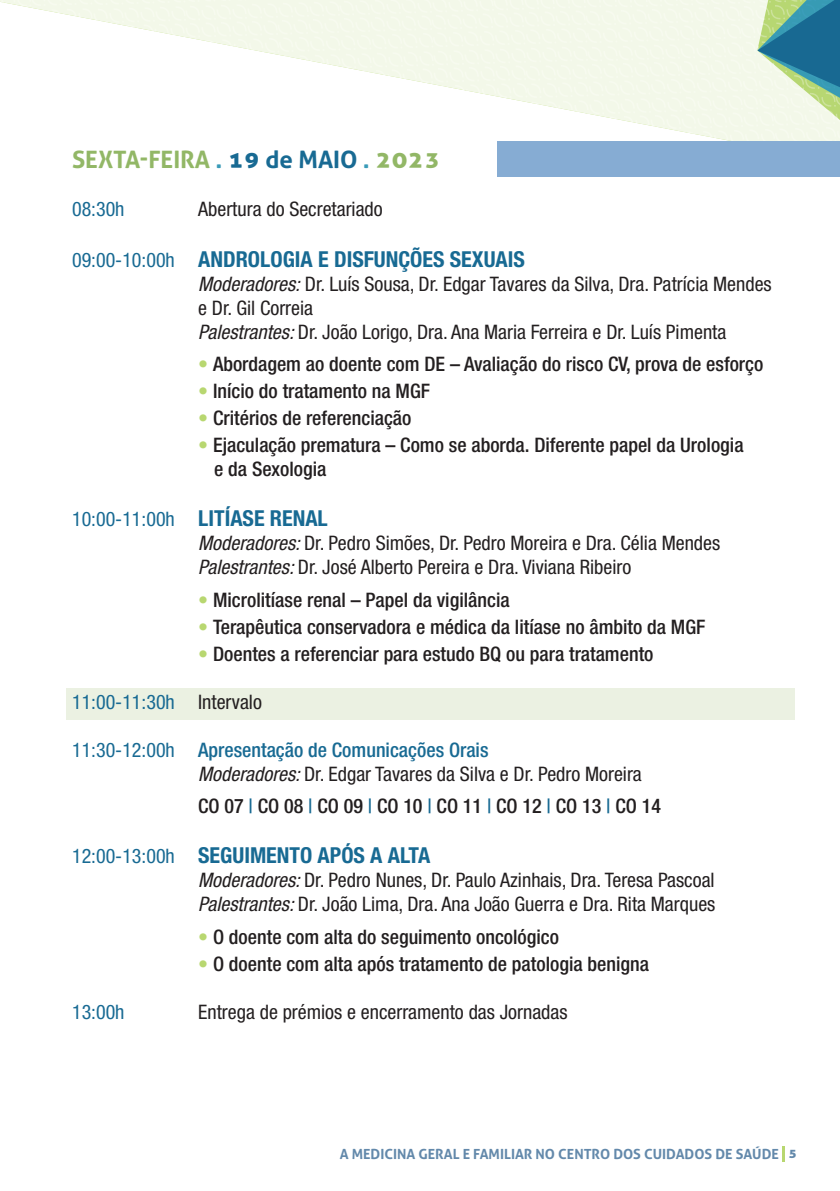
<style>
.page{position:relative;width:840px;height:1191px;background:#fff}
.page>*{position:absolute;margin:0;border:0;box-sizing:border-box;transform-origin:0 0}
.t1{font:700 24px "Aller";color:#92b766}
.t2{font:700 condensed 22px "Helvetica Neue LT Std";color:#186a93}
.t3{font:condensed 20px/24px "Helvetica Neue LT Std";color:#231f20}
.t4{font:500 condensed 20px/24px "Helvetica Neue LT Std";color:#231f20}
.t5{font:condensed 20px "Helvetica Neue LT Std";color:#186a93}
.t6{font:700 14px "Aller";color:#6389ab}
.s1{color:#3a9bb8}
.s2{font-size:36px;color:#186a93}
.s3{color:#186a93}
.s4{font-size:36px}
.s5{font-weight:400;font-size:20px}
.s6{font-style:italic}
.s7{font-weight:400;color:#b8d770}
.s8{font-weight:700;font-size:22px;color:#186a93}
.s9{color:#231f20}
.s10{font-weight:500;color:#186a93}
.s11{font-size:20px}
</style>
<div class="page">
<svg style="left:782px;top:1146px;width:2px;height:15px"></svg>
<svg style="left:0;top:0;width:839px;height:142px;fill:#f5f9ed"></svg>
<div style="left:497px;top:142px;width:342px;height:35px;background:#86acd3"></div>
<div style="left:66px;top:688px;width:728px;height:32px;background:#ebf1e2"></div>
<p class="t1" style="left:72px;top:145px;width:369px">SEXTA-FEIRA <span class="s1">.</span> <span class="s2">19</span> <span class="s3">de MAIO</span> <span class="s1">.</span> <span class="s4">2023</span></p>
<p class="t5" style="left:72px;top:198px;width:54px">08:30h</p>
<p class="t3" style="left:198px;top:197px;width:186px">Abertura do Secretariado</p>
<p class="t2" style="left:72px;top:246px;width:454px"><span class="s5">09:00-10:00h</span> ANDROLOGIA E DISFUNÇÕES SEXUAIS</p>
<p class="t3" style="left:198px;top:271px;width:574px"><span class="s6">Moderadores:</span> Dr. Luís Sousa, Dr. Edgar Tavares da Silva, Dra. Patrícia Mendes e Dr. Gil Correia<br><span class="s6">Palestrantes:</span> Dr. João Lorigo, Dra. Ana Maria Ferreira e Dr. Luís Pimenta</p>
<p class="t4" style="left:198px;top:352px;width:566px"><span class="s7">•</span> Abordagem ao doente com DE – Avaliação do risco CV, prova de esforço</p>
<p class="t4" style="left:198px;top:379px;width:233px"><span class="s7">•</span> Início do tratamento na MGF</p>
<p class="t4" style="left:198px;top:405px;width:215px"><span class="s7">•</span> Critérios de referenciação</p>
<p class="t4" style="left:214px;top:432px;width:530px;text-indent:-16px"><span class="s7">•</span> Ejaculação prematura – Como se aborda. Diferente papel da Urologia e da Sexologia</p>
<p class="t3" style="left:198px;top:507px;width:523px;text-indent:-126px"><span class="s3">10:00-11:00h</span> <span class="s8">LITÍASE RENAL<br></span><span class="s6">Moderadores:</span> Dr. Pedro Simões, Dr. Pedro Moreira e Dra. Célia Mendes<br><span class="s6">Palestrantes:</span> Dr. José Alberto Pereira e Dra. Viviana Ribeiro</p>
<p class="t4" style="left:198px;top:587px;width:313px"><span class="s7">•</span> Microlitíase renal – Papel da vigilância</p>
<p class="t4" style="left:198px;top:614px;width:508px"><span class="s7">•</span> Terapêutica conservadora e médica da litíase no âmbito da MGF</p>
<p class="t4" style="left:198px;top:641px;width:456px"><span class="s7">•</span> Doentes a referenciar para estudo BQ ou para tratamento</p>
<p class="t5" style="left:72px;top:690px;width:191px">11:00-11:30h <span class="s9">Intervalo</span></p>
<p class="t3" style="left:198px;top:737px;width:445px;text-indent:-126px"><span class="s3">11:30-12:00h</span> <span class="s10">Apresentação de Comunicações Orais<br></span><span class="s6">Moderadores:</span> Dr. Edgar Tavares da Silva e Dr. Pedro Moreira</p>
<p class="t4" style="left:198px;top:793px;width:464px">CO 07 <span class="s3">|</span> CO 08 <span class="s3">|</span> CO 09 <span class="s3">|</span> CO 10 <span class="s3">|</span> CO 11 <span class="s3">|</span> CO 12 <span class="s3">|</span> CO 13 <span class="s3">|</span> CO 14</p>
<p class="t2" style="left:72px;top:842px;width:359px"><span class="s5">12:00-13:00h</span> SEGUIMENTO APÓS A ALTA</p>
<p class="t3" style="left:198px;top:868px;width:518px"><span class="s6">Moderadores:</span> Dr. Pedro Nunes, Dr. Paulo Azinhais, Dra. Teresa Pascoal<br><span class="s6">Palestrantes:</span> Dr. João Lima, Dra. Ana João Guerra e Dra. Rita Marques</p>
<p class="t4" style="left:198px;top:924px;width:362px"><span class="s7">•</span> O doente com alta do seguimento oncológico</p>
<p class="t4" style="left:198px;top:951px;width:452px"><span class="s7">•</span> O doente com alta após tratamento de patologia benigna</p>
<p class="t5" style="left:72px;top:1000px;width:54px">13:00h</p>
<p class="t3" style="left:198px;top:999px;width:370px">Entrega de prémios e encerramento das Jornadas</p>
<p class="t6" style="left:339px;top:1145px;width:458px">A MEDICINA GERAL E FAMILIAR NO CENTRO DOS CUIDADOS DE SAÚDE <span class="s11">5</span></p>
</div>
